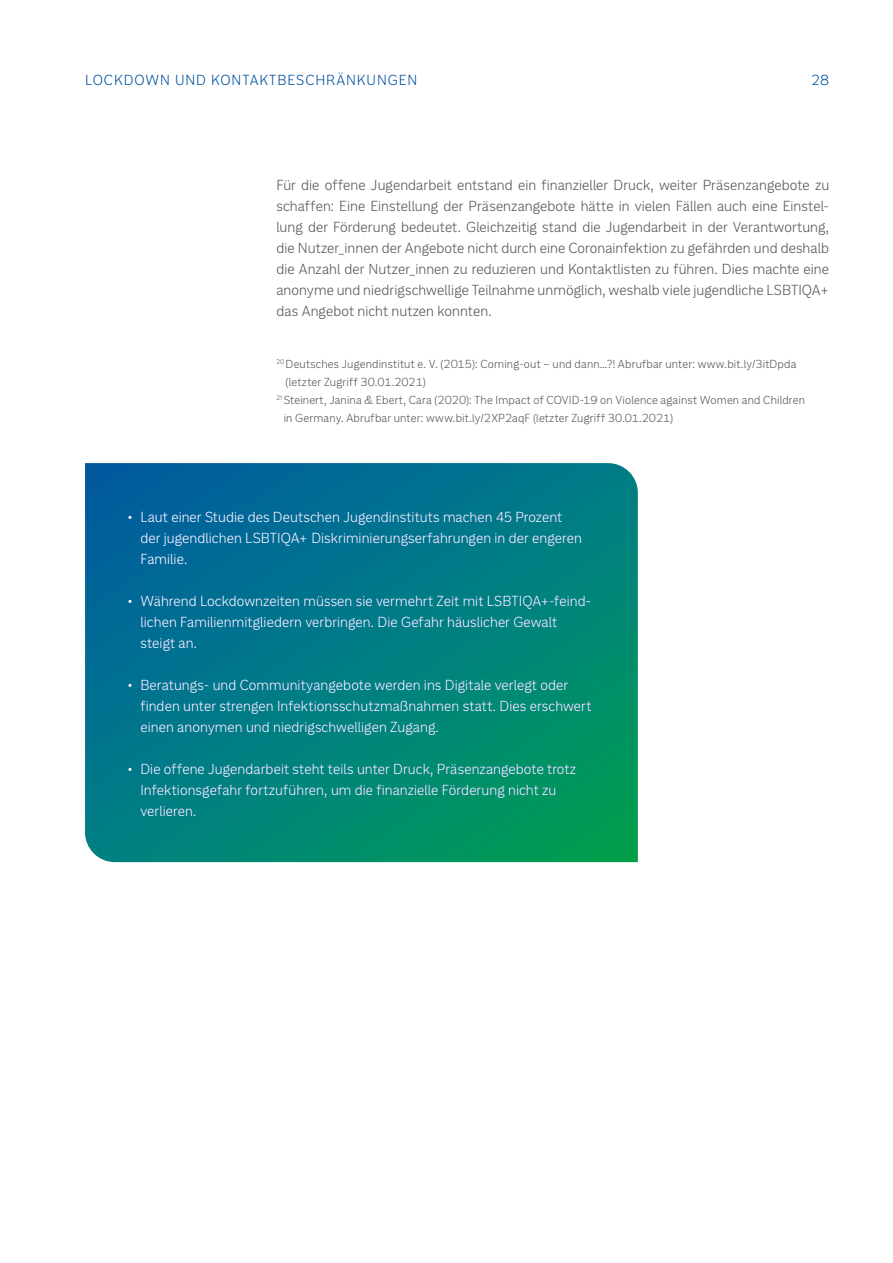
<style>
.page{position:relative;width:893px;height:1263px;background:#fff}
.page>*{position:absolute;margin:0;border:0;box-sizing:border-box;transform-origin:0 0}
.t1{font:300 15px/21px "Americane";letter-spacing:.005em;color:#fff}
.t2{font:300 15px/21px "Americane";letter-spacing:.005em;color:#575756;text-align:justify}
.t3{font:300 15px "Americane";letter-spacing:.065em;color:#004f9f}
.t4{font:300 12px/18px "Americane";letter-spacing:.015em;color:#575756}
</style>
<div class="page">
<svg style="left:85px;top:463px;width:553px;height:399px;background:#007d80"></svg>
<p class="t3" style="left:85px;top:71px;width:334px">LOCKDOWN UND KONTAKTBESCHRÄNKUNGEN</p>
<p class="t3" style="left:811px;top:71px;width:19px">28</p>
<p class="t2" style="left:276px;top:174px;width:554px">Für die offene Jugendarbeit entstand ein finanzieller Druck, weiter Präsenzangebote zu</p>
<p class="t2" style="left:276px;top:216px;width:554px">lung der Förderung bedeutet. Gleichzeitig stand die Jugendarbeit in der Verantwortung, die Nutzer_innen der Angebote nicht durch eine Coronainfektion zu gefährden und deshalb die Anzahl der Nutzer_innen zu reduzieren und Kontaktlisten zu führen. Dies machte eine anonyme und niedrigschwellige Teilnahme unmöglich, weshalb viele jugendliche LSBTIQA+ das Angebot nicht nutzen konnten.</p>
<p class="t4" style="left:286px;top:355px;width:512px;text-indent:-9px"><sup>20</sup> Deutsches Jugendinstitut e. V. (2015): Coming-out – und dann…?! Abrufbar unter: www.bit.ly/3itDpda (letzter Zugriff 30.01.2021)</p>
<p class="t4" style="left:284px;top:391px;width:523px;text-indent:-7px"><sup>21</sup> Steinert, Janina &amp; Ebert, Cara (2020): The Impact of COVID-19 on Violence against Women and Children in Germany. Abrufbar unter: www.bit.ly/2XP2aqF (letzter Zugriff 30.01.2021)</p>
<p class="t2" style="left:276px;top:195px;width:554px">schaffen: Eine Einstellung der Präsenzangebote hätte in vielen Fällen auch eine Einstel-</p>
<p class="t1" style="left:140px;top:506px;width:443px;text-indent:-13px">• Laut einer Studie des Deutschen Jugendinstituts machen 45 Prozent der jugendlichen LSBTIQA+ Diskriminierungserfahrungen in der engeren<br>Familie.</p>
<p class="t1" style="left:128px;top:590px;width:465px">• Während Lockdownzeiten müssen sie vermehrt Zeit mit LSBTIQA+-feind-</p>
<p class="t1" style="left:140px;top:611px;width:418px">lichen Familienmitgliedern verbringen. Die Gefahr häuslicher Gewalt steigt an.</p>
<p class="t1" style="left:140px;top:674px;width:453px;text-indent:-13px">• Beratungs- und Communityangebote werden ins Digitale verlegt oder finden unter strengen Infektionsschutzmaßnahmen statt. Dies erschwert einen anonymen und niedrigschwelligen Zugang.</p>
<p class="t1" style="left:140px;top:758px;width:437px;text-indent:-13px">• Die offene Jugendarbeit steht teils unter Druck, Präsenzangebote trotz<br>Infektionsgefahr fortzuführen, um die finanzielle Förderung nicht zu verlieren.</p>
</div>
